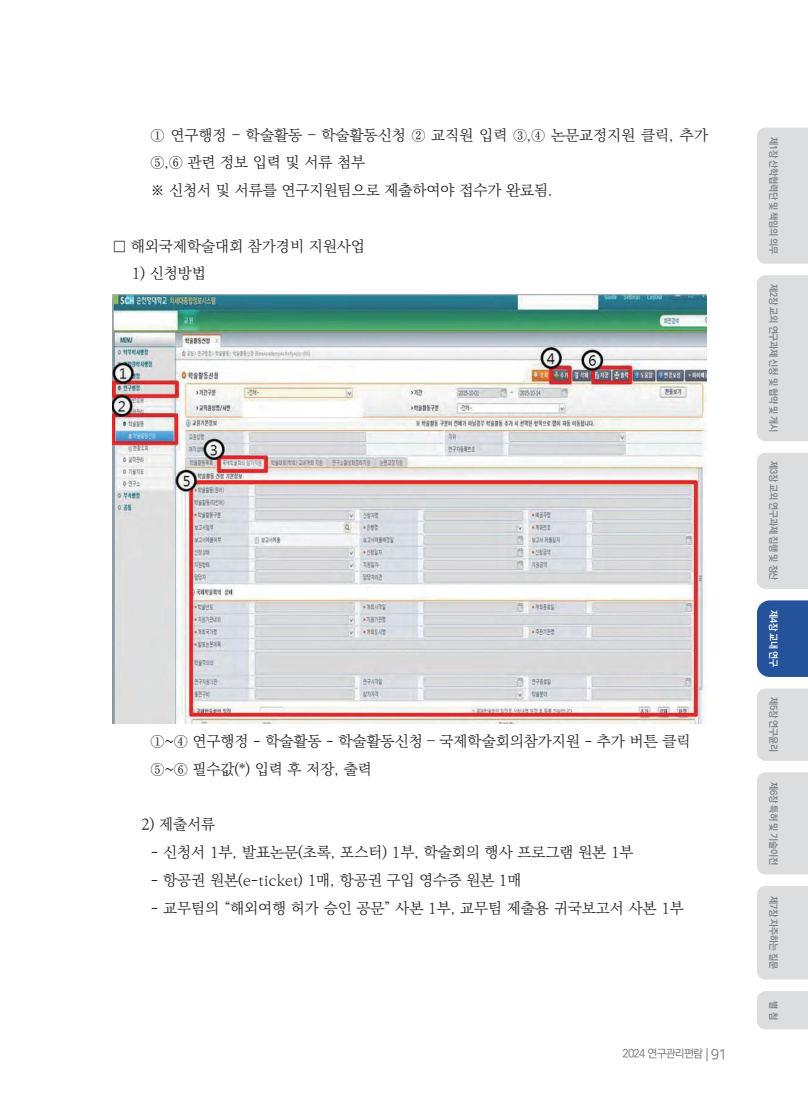
<style>
.page{position:relative;width:808px;height:1106px;background:#fff}
.page>*{position:absolute;margin:0;border:0;box-sizing:border-box;transform-origin:0 0}
.t1{font:300 15px/27.8px "Ko Pub World Batang";color:#231f20}
.t2{font:500 11.25px "Ko Pub World Dotum";letter-spacing:-.06em;color:#76787b}
.t3{font:700 9.75px "Ko Pub World Dotum";letter-spacing:-.025em;color:#808285;scale:.95 1}
.t4{font:700 9.75px "Ko Pub World Dotum";letter-spacing:-.025em;color:#fff;scale:.95 1}
.s1{font-family:"Nanum Square R";font-weight:400;font-size:14.25px}
</style>
<div class="page">
<div style="left:757px;top:128px;width:51px;height:136px;background:#dcdddf"></div>
<div style="left:757px;top:275px;width:51px;height:166px;background:#dcdddf"></div>
<div style="left:757px;top:453px;width:51px;height:136px;background:#dcdddf"></div>
<div style="left:757px;top:600px;width:51px;height:77px;background:#24529b"></div>
<div style="left:757px;top:688px;width:51px;height:72px;background:#dcdddf"></div>
<div style="left:757px;top:772px;width:51px;height:102px;background:#dcdddf"></div>
<div style="left:757px;top:886px;width:51px;height:93px;background:#dcdddf"></div>
<div style="left:757px;top:991px;width:51px;height:38px;background:#dcdddf"></div>
<img style="left:113px;top:294px;width:593px;height:429px">
<p class="t1" style="left:151px;top:121px;width:559px">① 연구행정 – 학술활동 – 학술활동신청 ② 교직원 입력 ③,④ 논문교정지원 클릭, 추가<br>⑤,⑥ 관련 정보 입력 및 서류 첨부<br>※ 신청서 및 서류를 연구지원팀으로 제출하여야 접수가 완료됨.</p>
<p class="t1" style="left:113px;top:232px;width:254px">□ 해외국제학술대회 참가경비 지원사업</p>
<p class="t1" style="left:132px;top:260px;width:76px">1) 신청방법</p>
<p class="t1" style="left:151px;top:728px;width:541px">①~④ 연구행정 - 학술활동 - 학술활동신청 – 국제학술회의참가지원 - 추가 버튼 클릭<br>⑤~⑥ 필수값(*) 입력 후 저장, 출력</p>
<p class="t1" style="left:141px;top:811px;width:76px">2) 제출서류</p>
<p class="t1" style="left:151px;top:839px;width:484px">- 신청서 1부, 발표논문(초록, 포스터) 1부, 학술회의 행사 프로그램 원본 1부</p>
<p class="t1" style="left:151px;top:866px;width:372px">- 항공권 원본(e-ticket) 1매, 항공권 구입 영수증 원본 1매</p>
<p class="t1" style="left:151px;top:894px;width:534px">- 교무팀의 “해외여행 허가 승인 공문” 사본 1부, 교무팀 제출용 귀국보고서 사본 1부</p>
<p class="t2" style="left:622px;top:1046px;width:106px">2024 연구관리편람 <span class="s1">| 91</span></p>
<p class="t3" style="left:780px;top:137px;width:125px;rotate:90deg">제1장 산학협력단 및 책임의 의무</p>
<p class="t3" style="left:780px;top:284px;width:157px;rotate:90deg">제2장 교외 연구과제 신청 및 협약 및 개시</p>
<p class="t3" style="left:780px;top:461px;width:127px;rotate:90deg">제3장 교외 연구과제 집행 및 정산</p>
<p class="t4" style="left:780px;top:610px;width:62px;rotate:90deg">제4장 교내 연구</p>
<p class="t3" style="left:780px;top:697px;width:59px;rotate:90deg">제5장 연구윤리</p>
<p class="t3" style="left:780px;top:781px;width:89px;rotate:90deg">제6장 특허 및 기술이전</p>
<p class="t3" style="left:780px;top:896px;width:78px;rotate:90deg">제7장 자주하는 질문</p>
<p class="t3" style="left:780px;top:1000px;width:21px;rotate:90deg">별 첨</p>
</div>
